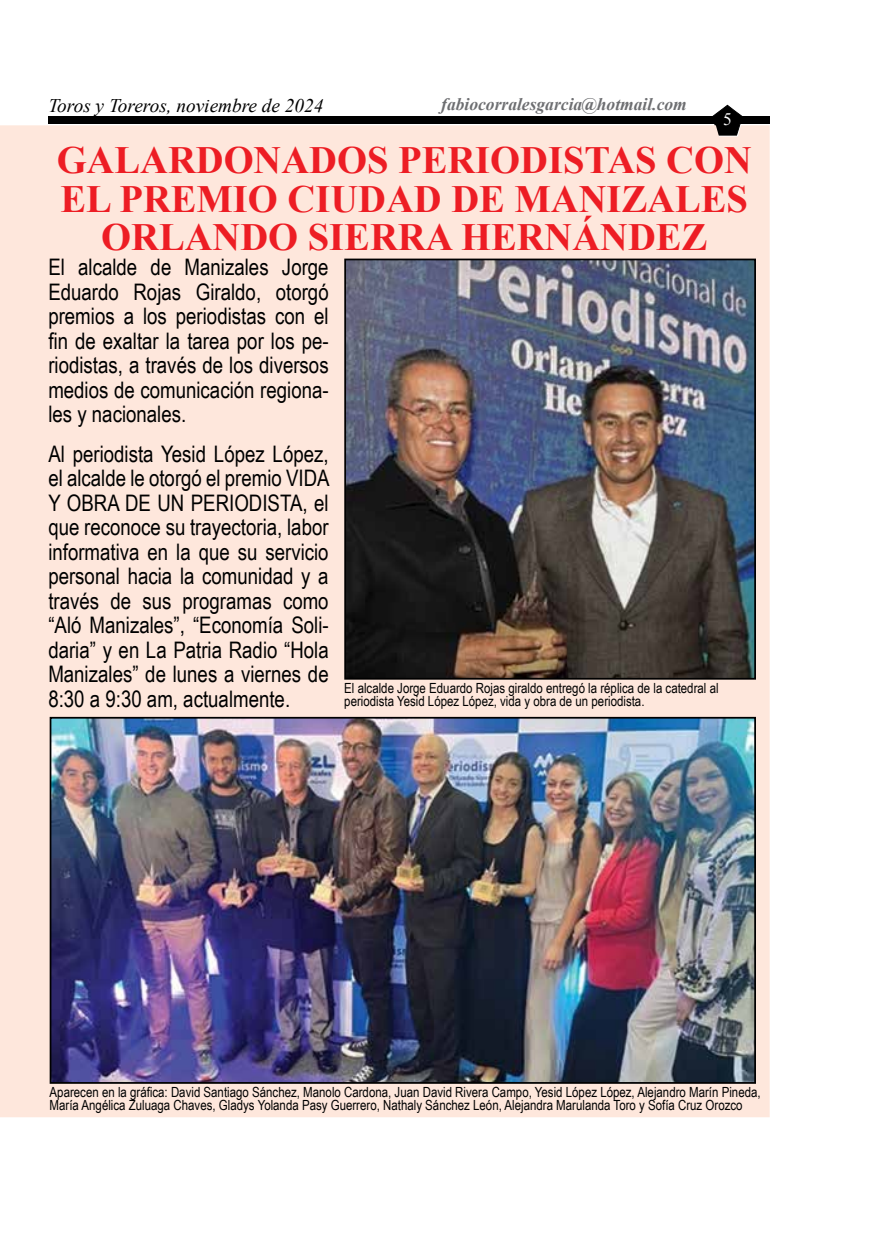
<style>
.page{position:relative;width:869px;height:1241px;background:#fff}
.page>*{position:absolute;margin:0;border:0;box-sizing:border-box;transform-origin:0 0}
.t1{font:700 38.5px/38.5px "Times New Roman";color:#ed1d24;text-align:center}
.t2{font:22.75px/24.5px "Arial Narrow";color:#000;text-align:justify}
.t3{font:italic 19.25px "Times New Roman";color:#000}
.t4{font:italic 700 17.5px "Times New Roman";color:#6d6e71}
.t5{font:17.5px "Times New Roman";color:#fff}
.t6{font:14px/13.1px "Arial Narrow";color:#000}
</style>
<div class="page">
<div style="left:48px;top:116px;width:721px;height:8px;background:#000"></div>
<svg style="left:712px;top:105px;width:30px;height:20px"></svg>
<div style="left:0;top:125px;width:769px;height:992px;background:#fee7dc"></div>
<img style="left:347px;top:261px;width:405px;height:415px">
<div style="left:344px;top:258px;width:411px;height:421px;border:2px solid #000"></div>
<img style="left:53px;top:719px;width:699px;height:361px">
<div style="left:50px;top:716px;width:705px;height:367px;border:2px solid #000"></div>
<p class="t3" style="left:48px;top:92px;width:276px">Toros y Toreros, noviembre de 2024</p>
<p class="t4" style="left:441px;top:92px;width:247px">fabiocorralesgarcia@hotmail.com</p>
<p class="t5" style="left:722px;top:107px;width:10px">5</p>
<h1 class="t1" style="left:57px;top:140px;width:696px">GALARDONADOS PERIODISTAS CON<br>EL PREMIO CIUDAD DE MANIZALES<br>ORLANDO SIERRA HERNÁNDEZ</h1>
<p class="t2" style="left:48px;top:254px;width:282px">El alcalde de Manizales Jorge Eduardo Rojas Giraldo, otorgó premios a los periodistas con el fin de exaltar la tarea por los pe&shy;riodistas, a través de los diversos medios de comunicación regiona&shy;les y nacionales.</p>
<p class="t2" style="left:48px;top:440px;width:283px">Al periodista Yesid López López, el alcalde le otorgó el premio VIDA Y OBRA DE UN PERIODISTA, el que reconoce su trayectoria, labor informativa en la que su servicio personal hacia la comunidad y a través de sus programas como “Aló Manizales”, “Economía Soli&shy;daria” y en La Patria Radio “Hola Manizales” de lunes a viernes de 8:30 a 9:30 am, actualmente.</p>
<p class="t6" style="left:344px;top:680px;width:375px">El alcalde Jorge Eduardo Rojas giraldo entregó la réplica de la catedral al periodista Yesid López López, vida y obra de un periodista.</p>
<p class="t6" style="left:50px;top:1084px;width:712px">Aparecen en la gráfica: David Santiago Sánchez, Manolo Cardona, Juan David Rivera Campo, Yesid López López, Alejandro Marín Pineda,<br>María Angélica Zuluaga Chaves, Gladys Yolanda Pasy Guerrero, Nathaly Sánchez León, Alejandra Marulanda Toro y Sofía Cruz Orozco</p>
</div>
